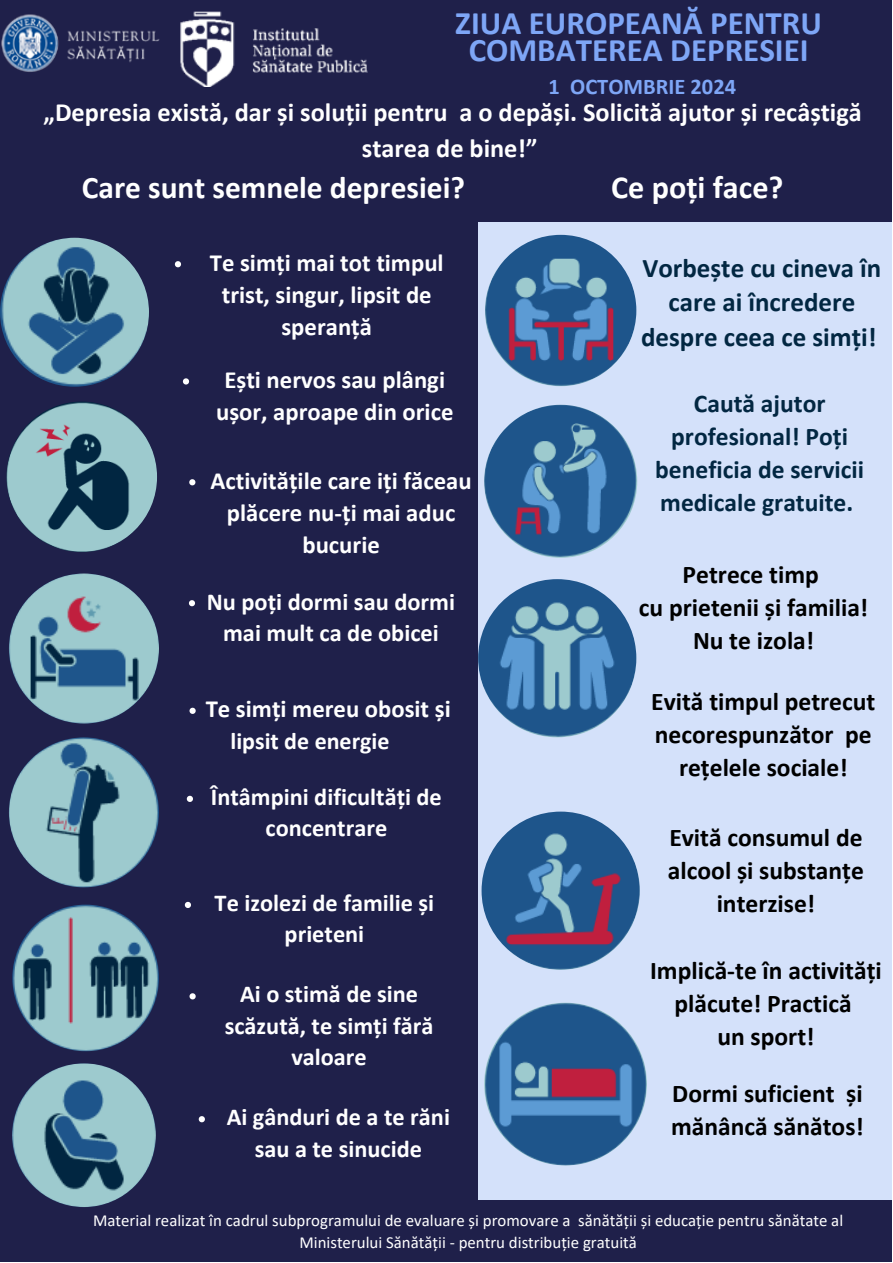
<style>
.page{position:relative;width:893px;height:1263px;background:#fff}
.page>*{position:absolute;margin:0;border:0;box-sizing:border-box;transform-origin:0 0}
.t1{font:700 33px/27px "Calibri";color:#7ea6f6;text-align:center}
.t2{font:700 32.17px "Calibri";color:#fff}
.t3{font:700 31.42px "Calibri";color:#fff}
.t4{font:700 26.92px/34.8px "Calibri";color:#022742;text-align:center}
.t5{font:700 26.33px/36.6px "Calibri";color:#fff;text-align:center}
.t6{font:700 25.58px/33px "Calibri";color:#000;text-align:center}
.t7{font:700 25.58px/33.2px "Calibri";color:#022742;text-align:center}
.t8{font:700 24.75px/32px "Calibri";color:#fff;text-align:center}
.t9{font:700 24.38px/31.7px "Calibri";color:#fff;text-align:center}
.t10{font:700 24.3px/31.4px "Calibri";color:#fff;text-align:center}
.t11{font:700 24px "Calibri";color:#fff}
.t12{font:700 22.5px "Calibri";color:#7ea6f6}
.t13{font:16.88px "Calibri";color:#fff}
</style>
<div class="page">
<div style="left:0;top:0;width:892px;height:1261px;background:#1f204a"></div>
<div style="left:478px;top:223px;width:414px;height:976px;background:#d4e1fa"></div>
<svg style="left:185px;top:902px;width:6px;height:6px"></svg>
<img style="left:0;top:238px;width:149px;height:149px;border-radius:50%">
<img style="left:12px;top:1063px;width:144px;height:144px;border-radius:50%">
<img style="left:12px;top:904px;width:147px;height:147px;border-radius:50%">
<img style="left:9px;top:737px;width:150px;height:150px;border-radius:50%">
<img style="left:478px;top:579px;width:158px;height:158px;border-radius:50%">
<img style="left:485px;top:235px;width:151px;height:151px;border-radius:50%">
<img style="left:484px;top:405px;width:153px;height:153px;border-radius:50%">
<img style="left:481px;top:811px;width:159px;height:159px;border-radius:50%">
<img style="left:484px;top:1003px;width:163px;height:162px;border-radius:50%">
<img style="left:1px;top:14px;width:159px;height:58px">
<img style="left:180px;top:11px;width:188px;height:75px">
<img style="left:9px;top:573px;width:150px;height:150px;border-radius:50%">
<svg style="left:183px;top:378px;width:6px;height:6px"></svg>
<img style="left:6px;top:402px;width:151px;height:150px;border-radius:50%">
<svg style="left:175px;top:261px;width:6px;height:6px"></svg>
<svg style="left:189px;top:600px;width:6px;height:6px"></svg>
<svg style="left:189px;top:708px;width:7px;height:6px"></svg>
<svg style="left:189px;top:479px;width:6px;height:6px"></svg>
<svg style="left:187px;top:796px;width:6px;height:6px"></svg>
<svg style="left:189px;top:993px;width:7px;height:6px"></svg>
<svg style="left:199px;top:1116px;width:6px;height:6px"></svg>
<h3 class="t1" style="left:455px;top:12px;width:368px">ZIUA EUROPEANĂ PENTRU<br>COMBATEREA DEPRESIEI</h3>
<p class="t12" style="left:548px;top:77px;width:189px">1 OCTOMBRIE 2024</p>
<p class="t5" style="left:44px;top:96px;width:820px">„Depresia există, dar și soluții pentru a o depăși. Solicită ajutor și recâștigă starea de bine!”</p>
<p class="t2" style="left:611px;top:174px;width:174px">Ce poți face?</p>
<h3 class="t3" style="left:82px;top:174px;width:384px">Care sunt semnele depresiei?</h3>
<p class="t8" style="left:210px;top:248px;width:235px">Te simți mai tot timpul trist, singur, lipsit de speranță</p>
<h6 class="t8" style="left:216px;top:366px;width:239px">Ești nervos sau plângi ușor, aproape din orice</h6>
<p class="t8" style="left:210px;top:466px;width:263px">Activitățile care iți făceau plăcere nu-ți mai aduc bucurie</p>
<p class="t9" style="left:207px;top:588px;width:250px">Nu poți dormi sau dormi mai mult ca de obicei</p>
<p class="t8" style="left:206px;top:695px;width:246px">Te simți mereu obosit și</p>
<p class="t11" style="left:230px;top:731px;width:160px">lipsit de energie</p>
<h3 class="t10" style="left:211px;top:783px;width:232px">Întâmpini dificultăți de concentrare</h3>
<p class="t10" style="left:215px;top:889px;width:221px">Te izolezi de familie și prieteni</p>
<p class="t10" style="left:225px;top:980px;width:210px">Ai o stimă de sine scăzută, te simți fără valoare</p>
<h3 class="t10" style="left:227px;top:1103px;width:225px">Ai gânduri de a te răni sau a te sinucide</h3>
<p class="t4" style="left:641px;top:252px;width:242px">Vorbește cu cineva în care ai încredere despre ceea ce simți!</p>
<p class="t7" style="left:655px;top:389px;width:210px">Caută ajutor profesional! Poți beneficia de servicii medicale gratuite.</p>
<p class="t6" style="left:639px;top:560px;width:231px">Petrece timp<br>cu prietenii și familia!<br>Nu te izola!</p>
<h3 class="t6" style="left:651px;top:687px;width:226px">Evită timpul petrecut necorespunzător pe rețelele sociale!</h3>
<h3 class="t6" style="left:668px;top:823px;width:198px">Evită consumul de alcool și substanțe interzise!</h3>
<h1 class="t6" style="left:650px;top:956px;width:233px">Implică-te în activități plăcute! Practică<br>un sport!</h1>
<h5 class="t6" style="left:671px;top:1079px;width:194px;text-align:left">Dormi suficient și mănâncă sănătos!</h5>
<h3 class="t13" style="left:93px;top:1213px;width:751px">Material realizat în cadrul subprogramului de evaluare și promovare a sănătății și educație pentru sănătate al</h3>
<h2 class="t13" style="left:299px;top:1235px;width:339px">Ministerului Sănătății - pentru distribuție gratuită</h2>
</div>
